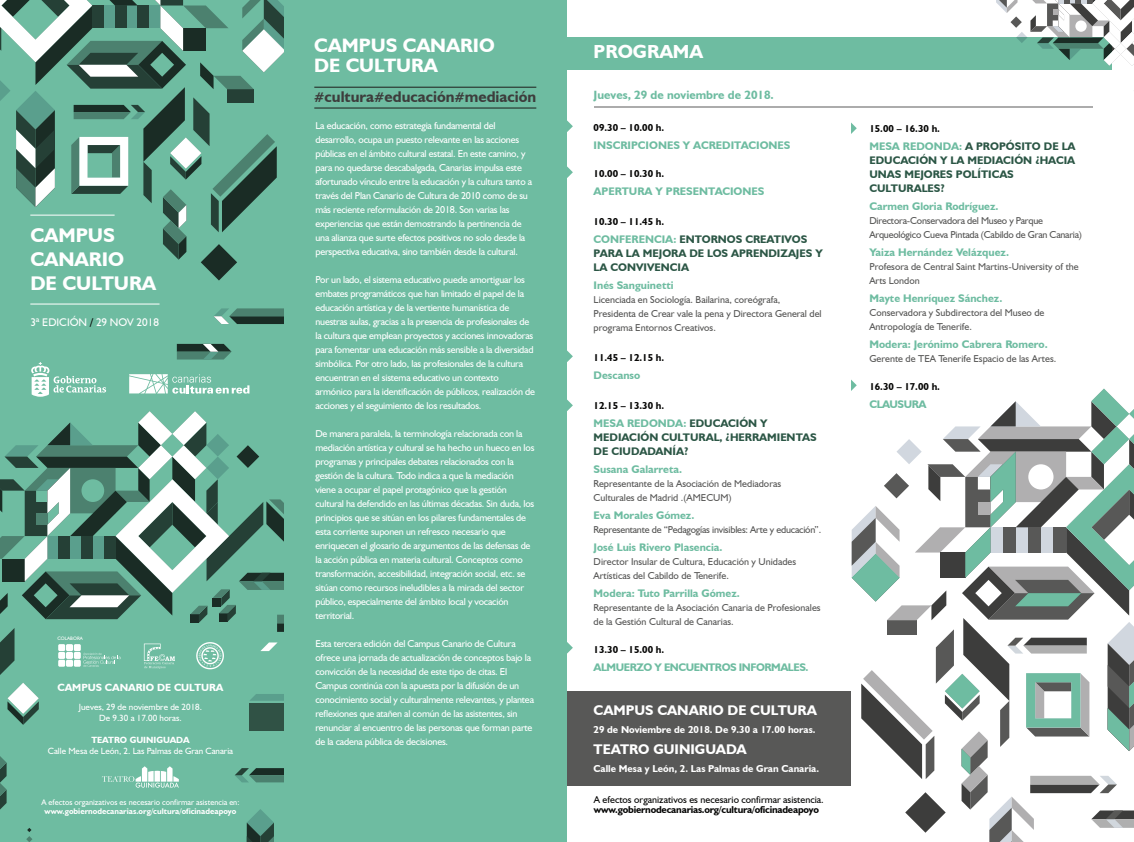
<style>
.page{position:relative;width:1134px;height:842px;background:#fff}
.page>*{position:absolute;margin:0;border:0;box-sizing:border-box;transform-origin:0 0}
.t1{font:700 19.8px/23.7px "Humanist 521 BT";color:#fff}
.t2{font:700 19.4px/19.3px "Humanist 521 BT";color:#fff}
.t3{font:700 18.9px "Humanist 521 BT";color:#fff}
.t4{font:700 15.6px "Humanist 521 BT";color:#3d3d3c}
.t5{font:700 14px "Humanist 521 BT";color:#fff}
.t6{font:700 12px "Humanist 521 BT";color:#6ebca1}
.t7{font:11.1px "Humanist 521 BT";color:#fff}
.t8{font:700 11px "Humanist 521 BT";color:#6ebca1}
.t9{font:700 11px/14px "Humanist 521 BT";color:#2b5645}
.t10{font:700 11px "Humanist 521 BT";letter-spacing:-.04em;color:#6ebca1}
.t11{font:700 10.4px "Humanist 521 BT";color:#fff}
.t12{font:10px/14px "Humanist 521 BT";letter-spacing:-.02em;color:#fff}
.t13{font:10px/14px "Humanist 521 BT";color:#575756}
.t14{font:700 10px "Humanist 521 BT";letter-spacing:-.02em;color:#060605}
.t15{font:10px/14px "Humanist 521 BT";letter-spacing:-.02em;color:#575756}
.t16{font:700 10px "Humanist 521 BT";color:#fff}
.t17{font:10px/14px "Humanist 521 BT";color:#585857}
.t18{font:10px "Humanist 521 BT";color:#060605}
.t19{font:9px/10.8px "Humanist 521 BT";color:#fff;text-align:center}
.t20{font:700 9px "Humanist 521 BT";color:#fff}
.t21{font:8.2px "Humanist 521 BT";color:#fff}
.t22{font:700 8.2px "Humanist 521 BT";color:#fff}
.t23{font:4.9px "Humanist 521 BT";color:#fff}
.s1{font-weight:700;color:#060605}
.s2{font-size:13.3px}
.s3{color:#6ebca1}
</style>
<div class="page">
<div style="left:0;top:0;width:567px;height:842px;background:#6ebca1"></div>
<div style="left:561px;top:37px;width:550px;height:32px;background:#6ebca1"></div>
<div style="left:567px;top:691px;width:284px;height:95px;background:#585857"></div>
<hr style="left:594px;top:107px;width:498px;height:1px;background:#acacac">
<svg style="left:567px;top:121px;width:6px;height:11px"></svg>
<svg style="left:851px;top:123px;width:6px;height:11px"></svg>
<svg style="left:851px;top:380px;width:283px;height:462px"></svg>
<svg style="left:567px;top:167px;width:6px;height:11px"></svg>
<svg style="left:567px;top:351px;width:6px;height:11px"></svg>
<svg style="left:567px;top:400px;width:6px;height:11px"></svg>
<svg style="left:567px;top:642px;width:6px;height:11px"></svg>
<svg style="left:996px;top:0;width:138px;height:66px"></svg>
<hr style="left:314px;top:87px;width:222px;height:1px;background:#1d1d1b">
<hr style="left:314px;top:108px;width:222px;height:1px;background:#1d1d1b">
<hr style="left:30px;top:304px;width:130px;height:1px;background:#fff">
<svg style="left:31px;top:362px;width:75px;height:35px"></svg>
<svg style="left:129px;top:374px;width:120px;height:20px"></svg>
<svg style="left:0;top:0;width:284px;height:280px"></svg>
<svg style="left:214px;top:308px;width:70px;height:16px"></svg>
<svg style="left:177px;top:344px;width:55px;height:15px"></svg>
<svg style="left:0;top:756px;width:7px;height:54px"></svg>
<svg style="left:250px;top:694px;width:34px;height:7px"></svg>
<div style="left:249px;top:704px;width:35px;height:27px;background:#305245"></div>
<svg style="left:26px;top:828px;width:6px;height:14px"></svg>
<svg style="left:247px;top:809px;width:27px;height:33px"></svg>
<svg style="left:235px;top:768px;width:49px;height:14px"></svg>
<svg style="left:7px;top:683px;width:32px;height:42px"></svg>
<svg style="left:0;top:411px;width:284px;height:264px"></svg>
<svg style="left:102px;top:766px;width:77px;height:22px"></svg>
<h1 class="t1" style="left:30px;top:223px;width:127px">CAMPUS<br>CANARIO<br>DE CULTURA</h1>
<p class="t7" style="left:30px;top:315px;width:130px">3ª EDICIÓN <span class="s1">/</span> 29 NOV 2018</p>
<p class="t23" style="left:57px;top:635px;width:27px">COLABORA</p>
<p class="t11" style="left:57px;top:681px;width:167px">CAMPUS CANARIO DE CULTURA</p>
<p class="t19" style="left:79px;top:702px;width:125px">Jueves, 29 de noviembre de 2018.<br>De 9.30 a 17.00 horas.</p>
<p class="t20" style="left:91px;top:734px;width:100px">TEATRO GUINIGUADA</p>
<p class="t19" style="left:48px;top:745px;width:187px">Calle Mesa de León, 2. Las Palmas de Gran Canaria</p>
<p class="t21" style="left:41px;top:797px;width:199px">A efectos organizativos es necesario confirmar asistencia en:</p>
<p class="t22" style="left:44px;top:806px;width:193px">www.gobiernodecanarias.org/cultura/oficinadeapoyo</p>
<h2 class="t2" style="left:314px;top:36px;width:182px">CAMPUS CANARIO<br>DE CULTURA</h2>
<h3 class="t4" style="left:314px;top:87px;width:223px"><span class="s2">#</span>cultura<span class="s2">#</span>educación<span class="s2">#</span>mediación</h3>
<p class="t12" style="left:315px;top:119px;width:218px">La educación, como estrategia fundamental del desarrollo, ocupa un puesto relevante en las acciones públicas en el ámbito cultural estatal. En este camino, y para no quedarse descabalgada, Canarias impulsa este afortunado vínculo entre la educación y la cultura tanto a través del Plan Canario de Cultura de 2010 como de su más reciente reformulación de 2018. Son varias las experiencias que están demostrando la pertinencia de una alianza que surte efectos positivos no solo desde la perspectiva educativa, sino también desde la cultural.</p>
<p class="t12" style="left:315px;top:273px;width:221px">Por un lado, el sistema educativo puede amortiguar los embates programáticos que han limitado el papel de la educación artística y de la vertiente humanística de nuestras aulas, gracias a la presencia de profesionales de la cultura que emplean proyectos y acciones innovadoras para fomentar una educación más sensible a la diversidad simbólica. Por otro lado, las profesionales de la cultura encuentran en el sistema educativo un contexto armónico para la identificación de públicos, realización de acciones y el seguimiento de los resultados.</p>
<p class="t12" style="left:315px;top:427px;width:220px">De manera paralela, la terminología relacionada con la mediación artística y cultural se ha hecho un hueco en los programas y principales debates relacionados con la gestión de la cultura. Todo indica a que la mediación viene a ocupar el papel protagónico que la gestión cultural ha defendido en las últimas décadas. Sin duda, los principios que se sitúan en los pilares fundamentales de esta corriente suponen un refresco necesario que enriquecen el glosario de argumentos de las defensas de la acción pública en materia cultural. Conceptos como transformación, accesibilidad, integración social, etc. se sitúan como recursos ineludibles a la mirada del sector público, especialmente del ámbito local y vocación territorial.</p>
<p class="t12" style="left:315px;top:637px;width:220px">Esta tercera edición del Campus Canario de Cultura ofrece una jornada de actualización de conceptos bajo la convicción de la necesidad de este tipo de citas. El Campus continúa con la apuesta por la difusión de un conocimiento social y culturalmente relevantes, y plantea reflexiones que atañen al común de las asistentes, sin renunciar al encuentro de las personas que forman parte de la cadena pública de decisiones.</p>
<h3 class="t3" style="left:594px;top:40px;width:111px">PROGRAMA</h3>
<p class="t6" style="left:594px;top:87px;width:182px">Jueves, 29 de noviembre de 2018.</p>
<p class="t14" style="left:594px;top:121px;width:72px">09.30 – 10.00 h.</p>
<p class="t8" style="left:594px;top:138px;width:198px">INSCRIPCIONES Y ACREDITACIONES</p>
<p class="t14" style="left:594px;top:167px;width:72px">10.00 – 10.30 h.</p>
<p class="t8" style="left:594px;top:184px;width:172px">APERTURA Y PRESENTACIONES</p>
<p class="t14" style="left:594px;top:215px;width:72px">10.30 – 11.45 h.</p>
<p class="t9" style="left:594px;top:232px;width:231px"><span class="s3">CONFERENCIA:</span> ENTORNOS CREATIVOS<br>PARA LA MEJORA DE LOS APRENDIZAJES Y<br>LA CONVIVENCIA</p>
<p class="t8" style="left:594px;top:278px;width:81px">Inés Sanguinetti</p>
<p class="t13" style="left:594px;top:292px;width:230px">Licenciada en Sociología. Bailarina, coreógrafa,<br>Presidenta de Crear vale la pena y Directora General del programa Entornos Creativos.</p>
<p class="t14" style="left:594px;top:351px;width:72px">11.45 – 12.15 h.</p>
<p class="t8" style="left:594px;top:368px;width:48px">Descanso</p>
<p class="t14" style="left:594px;top:399px;width:72px">12.15 – 13.30 h.</p>
<p class="t9" style="left:594px;top:416px;width:225px"><span class="s3">MESA REDONDA:</span> EDUCACIÓN Y<br>MEDIACIÓN CULTURAL, ¿HERRAMIENTAS<br>DE CIUDADANÍA?</p>
<p class="t8" style="left:594px;top:462px;width:90px">Susana Galarreta.</p>
<p class="t13" style="left:594px;top:476px;width:189px">Representante de la Asociación de Mediadoras<br>Culturales de Madrid .(AMECUM)</p>
<p class="t8" style="left:594px;top:508px;width:102px">Eva Morales Gómez.</p>
<p class="t15" style="left:594px;top:522px;width:229px">Representante de “Pedagogías invisibles: Arte y educación”.</p>
<p class="t8" style="left:594px;top:540px;width:130px">José Luis Rivero Plasencia.</p>
<p class="t13" style="left:594px;top:554px;width:204px">Director Insular de Cultura, Educación y Unidades<br>Artísticas del Cabildo de Tenerife.</p>
<p class="t8" style="left:594px;top:586px;width:148px">Modera: Tuto Parrilla Gómez.</p>
<p class="t13" style="left:594px;top:600px;width:229px">Representante de la Asociación Canaria de Profesionales de la Gestión Cultural de Canarias.</p>
<p class="t14" style="left:594px;top:643px;width:72px">13.30 – 15.00 h.</p>
<p class="t10" style="left:594px;top:660px;width:216px">ALMUERZO Y ENCUENTROS INFORMALES.</p>
<h3 class="t5" style="left:594px;top:701px;width:225px">CAMPUS CANARIO DE CULTURA</h3>
<p class="t16" style="left:594px;top:723px;width:223px">29 de Noviembre de 2018. De 9.30 a 17.00 horas.</p>
<h3 class="t5" style="left:594px;top:741px;width:155px">TEATRO GUINIGUADA</h3>
<p class="t16" style="left:594px;top:763px;width:227px">Calle Mesa y León, 2. Las Palmas de Gran Canaria.</p>
<p class="t18" style="left:594px;top:793px;width:231px">A efectos organizativos es necesario confirmar asistencia.</p>
<p class="t14" style="left:594px;top:803px;width:227px">www.gobiernodecanarias.org/cultura/oficinadeapoyo</p>
<p class="t14" style="left:869px;top:123px;width:72px">15.00 – 16.30 h.</p>
<p class="t9" style="left:869px;top:139px;width:208px"><span class="s3">MESA REDONDA:</span> A PROPÓSITO DE LA<br>EDUCACIÓN Y LA MEDIACIÓN ¿HACIA<br>UNAS MEJORES POLÍTICAS<br>CULTURALES?</p>
<p class="t8" style="left:869px;top:200px;width:131px">Carmen Gloria Rodríguez.</p>
<p class="t15" style="left:869px;top:214px;width:214px">Directora-Conservadora del Museo y Parque<br>Arqueológico Cueva Pintada (Cabildo de Gran Canaria)</p>
<p class="t8" style="left:869px;top:246px;width:141px">Yaiza Hernández Velázquez.</p>
<p class="t17" style="left:869px;top:260px;width:211px">Profesora de Central Saint Martins-University of the<br>Arts London</p>
<p class="t8" style="left:869px;top:292px;width:134px">Mayte Henríquez Sánchez.</p>
<p class="t13" style="left:869px;top:306px;width:177px">Conservadora y Subdirectora del Museo de<br>Antropología de Tenerife.</p>
<p class="t8" style="left:869px;top:338px;width:180px">Modera: Jerónimo Cabrera Romero.</p>
<p class="t13" style="left:869px;top:352px;width:188px">Gerente de TEA Tenerife Espacio de las Artes.</p>
<p class="t14" style="left:869px;top:381px;width:72px">16.30 – 17.00 h.</p>
<p class="t10" style="left:869px;top:398px;width:58px">CLAUSURA</p>
</div>
